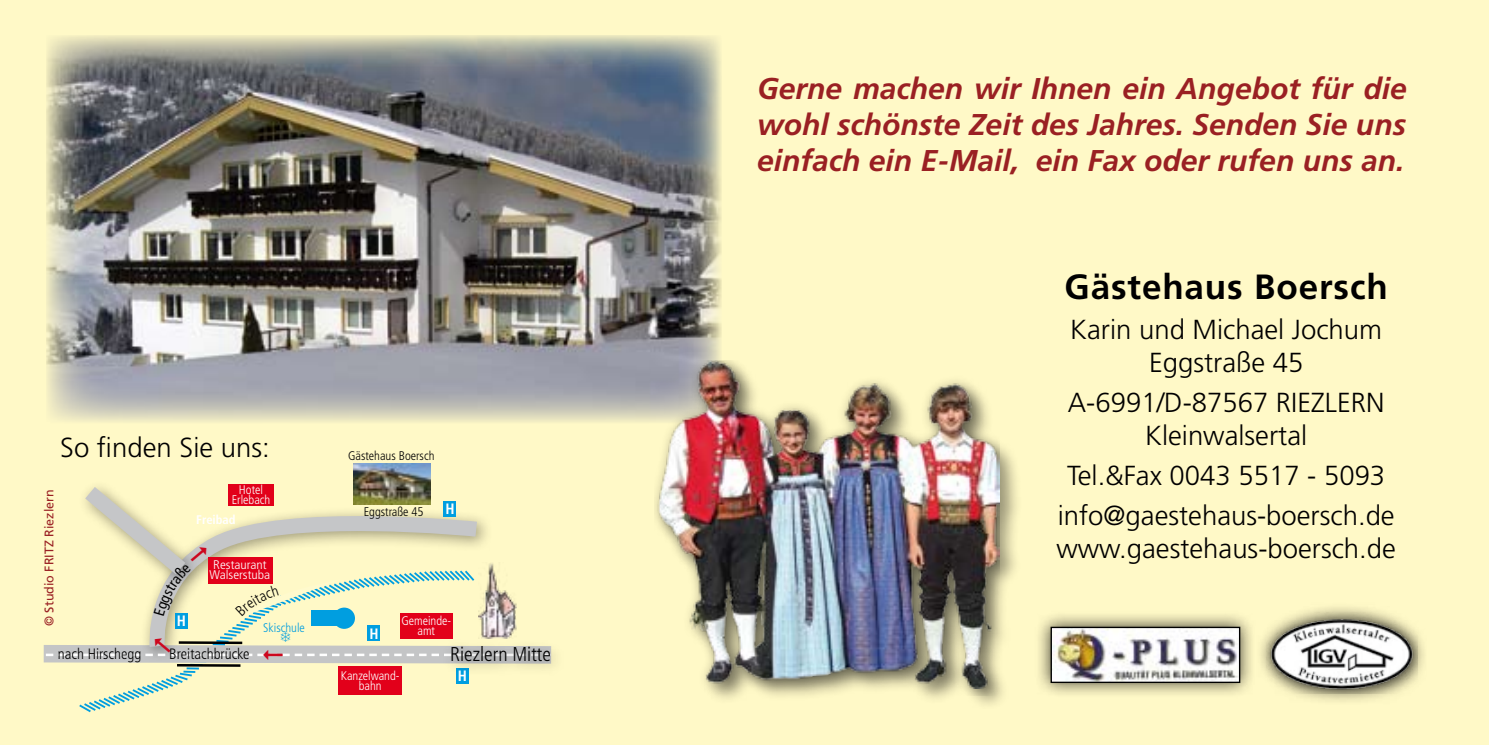
<style>
.page{position:relative;width:1489px;height:745px;background:#fff}
.page>*{position:absolute;margin:0;border:0;box-sizing:border-box;transform-origin:0 0}
.t1{font:700 35px "Frutiger";letter-spacing:.025em;color:#000}
.t2{font:italic 700 30px/36px "Frutiger";color:#9a2023;text-align:justify}
.t3{font:300 27.5px/33px "Frutiger";color:#000;text-align:center}
.t4{font:300 condensed 20px "Frutiger";color:#000}
.t5{font:300 condensed 15px "Frutiger";color:#000}
.t6{font:700 condensed 15px "Frutiger";color:#fff}
.t7{font:300 condensed 12.5px/10px "Frutiger";color:#fff;text-align:center}
.t8{font:300 condensed 12.5px "Frutiger";color:#000}
.t9{font:300 condensed 12.5px/10px "Frutiger";color:#fff;scale:1.09 1}
.t10{font:12.5px "Frutiger";color:#9a2023}
.t11{font:300 condensed 12.5px "Frutiger";color:#009ee0}
.t12{font:700 condensed 12.5px "Frutiger";color:#fff}
</style>
<div class="page">
<div style="left:0;top:0;width:1488px;height:744px;background:#fff9c7"></div>
<svg style="left:79px;top:672px;width:390px;height:41px"></svg>
<img style="left:46px;top:35px;width:675px;height:387px">
<div style="left:655px;top:357px;width:366px;height:351px;background:#000;opacity:.4"></div>
<div style="left:654px;top:360px;width:345px;height:335px;background:#000;opacity:.4"></div>
<img style="left:654px;top:360px;width:345px;height:328px">
<svg style="left:146px;top:512px;width:341px;height:118px"></svg>
<div style="left:312px;top:609px;width:26px;height:16px;background:#009ee0"></div>
<div style="left:333px;top:607px;width:22px;height:21px;background:#009ee0;border-radius:50%"></div>
<img style="left:479px;top:561px;width:37px;height:69px">
<div style="left:338px;top:666px;width:63px;height:28px;background:#e2001a"></div>
<div style="left:400px;top:612px;width:53px;height:26px;background:#e2001a"></div>
<div style="left:208px;top:557px;width:64px;height:26px;background:#e2001a"></div>
<div style="left:228px;top:484px;width:45px;height:22px;background:#e2001a"></div>
<div style="left:456px;top:667px;width:12px;height:16px;background:#009ee0"></div>
<div style="left:367px;top:625px;width:13px;height:15px;background:#009ee0"></div>
<div style="left:175px;top:612px;width:12px;height:16px;background:#009ee0"></div>
<div style="left:443px;top:500px;width:13px;height:16px;background:#009ee0"></div>
<img style="left:353px;top:463px;width:77px;height:41px">
<div style="left:441px;top:635px;width:125px;height:41px;background:#000;opacity:.4"></div>
<div style="left:1034px;top:610px;width:222px;height:89px;background:#000;opacity:.75"></div>
<img style="left:1052px;top:628px;width:186px;height:52px">
<div style="left:1050px;top:626px;width:190px;height:56px;border:1px solid #000"></div>
<div style="left:1250px;top:595px;width:176px;height:108px;background:#000;opacity:.75"></div>
<img style="left:1266px;top:612px;width:151px;height:80px">
<svg style="left:85px;top:487px;width:125px;height:128px"></svg>
<svg style="left:43px;top:630px;width:523px;height:42px"></svg>
<svg style="left:235px;top:578px;width:107px;height:39px"></svg>
<p class="t3" style="left:60px;top:430px;width:211px">So finden Sie uns:</p>
<p class="t10" style="left:42px;top:625px;width:138px;rotate:-90deg">© Studio FRITZ Riezlern</p>
<p class="t7" style="left:232px;top:484px;width:40px">Hotel<br>Erlebach</p>
<p class="t12" style="left:196px;top:512px;width:41px">Freibad</p>
<p class="t9" style="left:210px;top:559px;width:57px">Restaurant<br>Walserstuba</p>
<p class="t6" style="left:177px;top:611px;width:11px">H</p>
<p class="t11" style="left:263px;top:620px;width:43px">Skischule</p>
<p class="t8" style="left:348px;top:448px;width:88px">Gästehaus Boersch</p>
<p class="t8" style="left:363px;top:504px;width:61px">Eggstraße 45</p>
<p class="t6" style="left:445px;top:499px;width:11px">H</p>
<p class="t6" style="left:369px;top:624px;width:11px">H</p>
<p class="t7" style="left:401px;top:615px;width:51px">Gemeinde&shy;amt</p>
<p class="t5" style="left:58px;top:645px;width:85px">nach Hirschegg</p>
<p class="t5" style="left:169px;top:645px;width:82px">Breitachbrücke</p>
<p class="t4" style="left:450px;top:642px;width:102px">Riezlern Mitte</p>
<p class="t7" style="left:341px;top:670px;width:60px">Kanzelwand&shy;bahn</p>
<p class="t6" style="left:458px;top:666px;width:11px">H</p>
<p class="t2" style="left:757px;top:71px;width:651px">Gerne machen wir Ihnen ein Angebot für die wohl schönste Zeit des Jahres. Senden Sie uns einfach ein E-Mail, ein Fax oder rufen uns an.</p>
<p class="t1" style="left:1064px;top:265px;width:325px">Gästehaus Boersch</p>
<p class="t3" style="left:1070px;top:312px;width:313px">Karin und Michael Jochum<br>Eggstraße 45</p>
<p class="t3" style="left:1067px;top:385px;width:318px">A-6991/D-87567 RIEZLERN<br>Kleinwalsertal</p>
<p class="t3" style="left:1057px;top:455px;width:338px;line-height:40px">Tel.&amp;Fax 0043 5517 - 5093 info@gaestehaus-boersch.de</p>
<p class="t3" style="left:1056px;top:531px;width:341px">www.gaestehaus-boersch.de</p>
</div>
